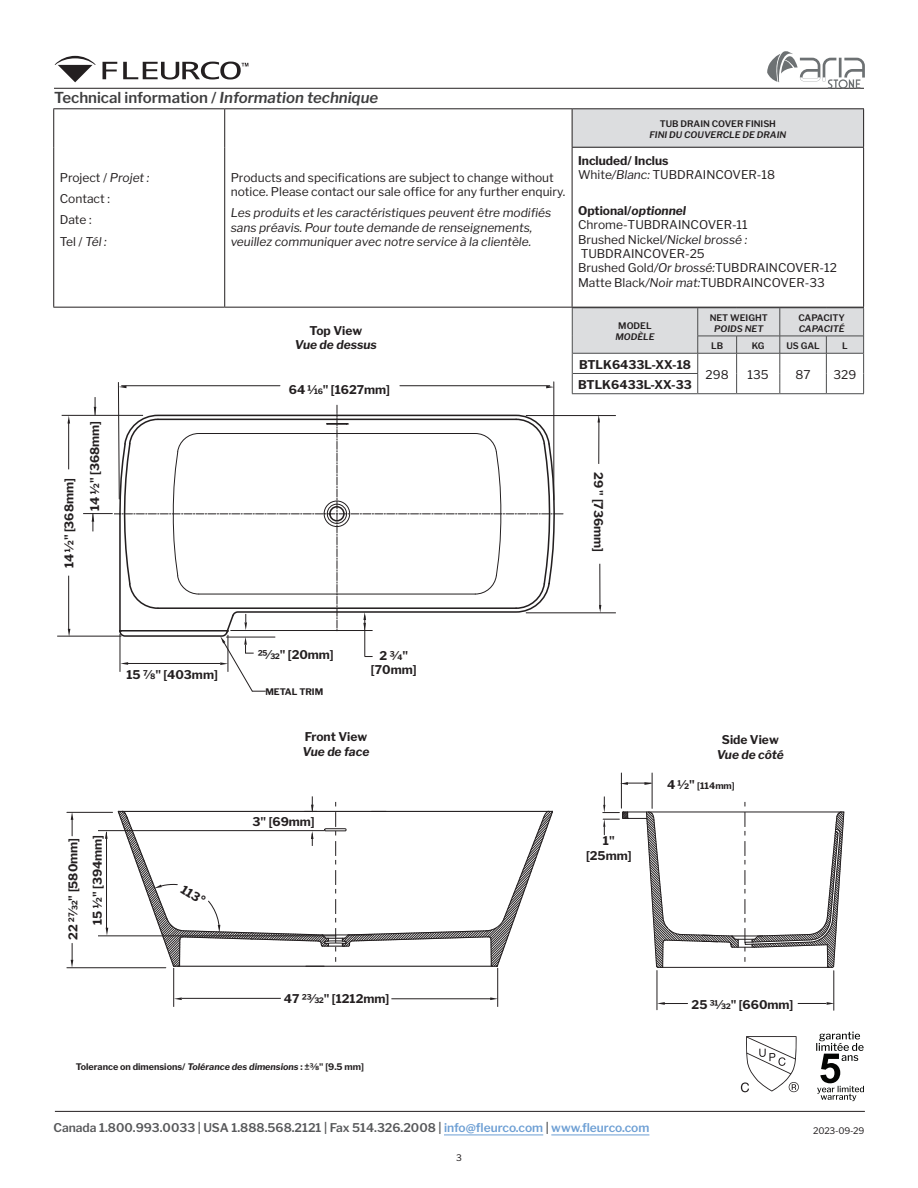
<style>
.page{position:relative;width:918px;height:1188px;background:#fff}
.page>*{position:absolute;margin:0;border:0;box-sizing:border-box;transform-origin:0 0}
.t1{font:600 15px "Libre Franklin";color:#3e3e3f}
.t2{font:12px/14.4px "Libre Franklin";color:#231f20}
.line_arts{font:700 12px/14.4px "Libre Franklin";color:#231f20;text-align:center}
.t3{font:italic 12px/14.4px "Libre Franklin";color:#231f20}
.t4{font:600 12px "Libre Franklin";color:#57585a}
.line_arts-2{font:italic 700 12px "Libre Franklin";color:#231f20}
.line_arts-3{font:700 9px "Libre Franklin";color:#231f20}
.t5{font:600 9px "Libre Franklin";color:#231f20}
.t6{font:italic 600 9px "Libre Franklin";color:#231f20}
.t7{font:9px "Libre Franklin";letter-spacing:-.025em;color:#231f20}
.s1{font-style:italic}
.s2{font-weight:700}
.s3{font-weight:700;font-style:italic}
.s4{font-size:12px}
.s5{color:#6d9fd4}
</style>
<div class="page">
<hr style="left:54px;top:88px;width:810px;height:1px;background:#231f20">
<hr style="left:55px;top:1111px;width:810px;height:1px;background:#231f20">
<hr style="left:444px;top:1135px;width:99px;height:1px;background:#6d9fd4">
<hr style="left:551px;top:1135px;width:98px;height:1px;background:#6d9fd4">
<svg style="left:103px;top:62px;width:14px;height:17px"></svg>
<svg style="left:55px;top:56px;width:41px;height:26px"></svg>
<svg style="left:123px;top:62px;width:125px;height:18px"></svg>
<svg style="left:741px;top:1036px;width:58px;height:56px"></svg>
<svg style="left:767px;top:51px;width:98px;height:38px"></svg>
<svg style="left:816px;top:1032px;width:48px;height:69px"></svg>
<svg style="left:572px;top:308px;width:292px;height:85px"></svg>
<hr style="left:572px;top:393px;width:126px;height:1px;background:#4b4c4d">
<hr style="left:698px;top:393px;width:39px;height:1px;background:#4b4c4d">
<hr style="left:737px;top:393px;width:43px;height:1px;background:#4b4c4d">
<hr style="left:780px;top:393px;width:46px;height:1px;background:#4b4c4d">
<hr style="left:826px;top:393px;width:38px;height:1px;background:#4b4c4d">
<div style="left:572px;top:109px;width:292px;height:38px;background:#dcdddf"></div>
<hr style="left:224px;top:109px;width:1px;height:38px;background:#231f20">
<hr style="left:572px;top:109px;width:1px;height:38px;background:#231f20">
<hr style="left:224px;top:147px;width:1px;height:160px;background:#231f20">
<hr style="left:572px;top:147px;width:292px;height:1px;background:#231f20">
<hr style="left:572px;top:148px;width:1px;height:159px;background:#231f20">
<hr style="left:53px;top:307px;width:172px;height:1px;background:#231f20">
<hr style="left:225px;top:307px;width:347px;height:1px;background:#231f20">
<hr style="left:53px;top:108px;width:172px;height:1px;background:#231f20">
<hr style="left:53px;top:109px;width:1px;height:38px;background:#231f20">
<hr style="left:225px;top:108px;width:347px;height:1px;background:#231f20">
<hr style="left:53px;top:147px;width:1px;height:160px;background:#231f20">
<hr style="left:572px;top:108px;width:292px;height:1px;background:#231f20">
<hr style="left:863px;top:109px;width:1px;height:38px;background:#231f20">
<hr style="left:863px;top:148px;width:1px;height:159px;background:#231f20">
<hr style="left:572px;top:307px;width:292px;height:1px;background:#231f20">
<svg style="left:67px;top:416px;width:3px;height:8px"></svg>
<svg style="left:118px;top:381px;width:436px;height:24px"></svg>
<svg style="left:119px;top:386px;width:7px;height:2px"></svg>
<svg style="left:546px;top:386px;width:8px;height:2px"></svg>
<hr style="left:526px;top:415px;width:90px;height:1px;background:#231f20">
<hr style="left:526px;top:613px;width:90px;height:1px;background:#231f20">
<hr style="left:600px;top:564px;width:1px;height:45px;background:#231f20">
<hr style="left:599px;top:419px;width:1px;height:45px;background:#231f20">
<svg style="left:115px;top:405px;width:448px;height:287px"></svg>
<hr style="left:57px;top:636px;width:64px;height:1px;background:#231f20">
<svg style="left:68px;top:629px;width:2px;height:8px"></svg>
<hr style="left:68px;top:576px;width:1px;height:54px;background:#231f20">
<hr style="left:62px;top:415px;width:81px;height:1px;background:#231f20">
<hr style="left:83px;top:513px;width:30px;height:1px;background:#231f20">
<hr style="left:68px;top:420px;width:1px;height:49px;background:#231f20">
<svg style="left:92px;top:513px;width:2px;height:18px"></svg>
<svg style="left:94px;top:397px;width:2px;height:18px"></svg>
<hr style="left:98px;top:936px;width:238px;height:1px;background:#231f20">
<hr style="left:834px;top:971px;width:1px;height:39px;background:#231f20">
<svg style="left:658px;top:1002px;width:30px;height:3px"></svg>
<svg style="left:798px;top:1002px;width:36px;height:3px"></svg>
<svg style="left:174px;top:997px;width:8px;height:3px"></svg>
<svg style="left:490px;top:997px;width:7px;height:3px"></svg>
<hr style="left:67px;top:812px;width:46px;height:1px;background:#231f20">
<hr style="left:67px;top:967px;width:99px;height:1px;background:#231f20">
<svg style="left:71px;top:943px;width:2px;height:25px"></svg>
<svg style="left:71px;top:812px;width:2px;height:24px"></svg>
<hr style="left:98px;top:830px;width:227px;height:1px;background:#231f20">
<hr style="left:657px;top:971px;width:1px;height:39px;background:#231f20">
<hr style="left:621px;top:773px;width:1px;height:35px;background:#231f20">
<hr style="left:652px;top:773px;width:1px;height:35px;background:#231f20">
<hr style="left:106px;top:832px;width:1px;height:97px;background:#231f20">
<svg style="left:105px;top:831px;width:3px;height:8px"></svg>
<svg style="left:106px;top:928px;width:2px;height:8px"></svg>
<svg style="left:620px;top:782px;width:32px;height:3px"></svg>
<svg style="left:603px;top:797px;width:242px;height:171px"></svg>
<svg style="left:118px;top:796px;width:435px;height:171px"></svg>
<hr style="left:173px;top:968px;width:1px;height:39px;background:#231f20">
<hr style="left:497px;top:968px;width:1px;height:39px;background:#231f20">
<hr style="left:182px;top:998px;width:99px;height:1px;background:#231f20">
<hr style="left:391px;top:999px;width:100px;height:1px;background:#231f20">
<p class="t1" style="left:54px;top:89px;width:326px">Technical information / <span class="s1">Information technique</span></p>
<p class="t2" style="left:60px;top:167px;width:91px;line-height:21.1px">Project / <span class="s1">Projet :<br></span>Contact :<br>Date :<br>Tel / <span class="s1">Tél :</span></p>
<p class="t2" style="left:231px;top:170px;width:336px">Products and specifications are subject to change without notice. Please contact our sale office for any further enquiry.</p>
<p class="t3" style="left:231px;top:206px;width:322px">Les produits et les caractéristiques peuvent être modifiés sans préavis. Pour toute demande de renseignements, veuillez communiquer avec notre service à la clientèle.</p>
<p class="line_arts" style="left:62px;top:568px;width:92px;rotate:-90deg">14 1/2" [368mm]</p>
<p class="line_arts" style="left:88px;top:511px;width:92px;rotate:-90deg">14 1/2" [368mm]</p>
<p class="line_arts" style="left:310px;top:323px;width:54px">Top View</p>
<p class="line_arts-2" style="left:295px;top:338px;width:84px">Vue de dessus</p>
<p class="line_arts" style="left:289px;top:382px;width:103px">64 1/16" [1627mm]</p>
<p class="t5" style="left:660px;top:118px;width:118px">TUB DRAIN COVER FINISH</p>
<p class="t6" style="left:649px;top:129px;width:138px">FINI DU COUVERCLE DE DRAIN</p>
<p class="t2" style="left:578px;top:153px;width:199px"><span class="s2">Included/ Inclus<br></span>White<span class="s1">/Blanc:</span> TUBDRAINCOVER-18</p>
<p class="t2" style="left:578px;top:203px;width:260px"><span class="s2">Optional/</span><span class="s3">optionnel<br></span>Chrome<span class="s1">-</span>TUBDRAINCOVER-11<br>Brushed Nickel<span class="s1">/Nickel brossé :<br></span>TUBDRAINCOVER-25<br>Brushed Gold<span class="s1">/Or brossé:</span>TUBDRAINCOVER-12<br>Matte Black<span class="s1">/Noir mat:</span>TUBDRAINCOVER-33</p>
<p class="t5" style="left:618px;top:321px;width:35px">MODEL</p>
<p class="t6" style="left:615px;top:332px;width:41px">MODÈLE</p>
<p class="line_arts" style="left:579px;top:358px;width:113px">BTLK6433L-XX-18</p>
<p class="line_arts" style="left:578px;top:378px;width:115px">BTLK6433L-XX-33</p>
<p class="t5" style="left:710px;top:312px;width:60px">NET WEIGHT</p>
<p class="t6" style="left:714px;top:323px;width:51px">POIDS NET</p>
<p class="t5" style="left:798px;top:312px;width:48px">CAPACITY</p>
<p class="t6" style="left:799px;top:323px;width:48px">CAPACITÉ</p>
<p class="t5" style="left:711px;top:340px;width:14px">LB</p>
<p class="t5" style="left:752px;top:340px;width:14px">KG</p>
<p class="t5" style="left:786px;top:340px;width:35px">US GAL</p>
<p class="t5" style="left:842px;top:340px;width:7px">L</p>
<p class="t2" style="left:706px;top:368px;width:25px">298</p>
<p class="t2" style="left:748px;top:368px;width:23px">135</p>
<p class="t2" style="left:795px;top:368px;width:17px">87</p>
<p class="t2" style="left:834px;top:368px;width:24px">329</p>
<p class="line_arts" style="left:606px;top:472px;width:81px;rotate:90deg">29 " [736mm]</p>
<p class="line_arts" style="left:127px;top:668px;width:93px">15 7/8" [403mm]</p>
<p class="line_arts" style="left:66px;top:940px;width:103px;rotate:-90deg">22 27/32" [580mm]</p>
<p class="line_arts" style="left:90px;top:925px;width:92px;rotate:-90deg">15 1/2" [394mm]</p>
<p class="line_arts" style="left:186px;top:882px;width:27px;rotate:33deg">113°</p>
<p class="line_arts" style="left:258px;top:648px;width:77px">25/32" [20mm]</p>
<p class="line_arts-3" style="left:265px;top:687px;width:59px">METAL TRIM</p>
<p class="line_arts" style="left:379px;top:648px;width:30px">2 3/4"</p>
<p class="line_arts" style="left:371px;top:662px;width:47px">[70mm]</p>
<p class="line_arts" style="left:305px;top:730px;width:64px">Front View</p>
<p class="line_arts-2" style="left:303px;top:744px;width:68px">Vue de face</p>
<p class="line_arts" style="left:253px;top:814px;width:64px">3" [69mm]</p>
<p class="line_arts" style="left:284px;top:991px;width:107px">47 23/32" [1212mm]</p>
<p class="line_arts-3" style="left:76px;top:1061px;width:290px">Tolerance on dimensions/ <span class="s1">Tolérance des dimensions</span> : ±3/8" [9.5 mm]</p>
<p class="line_arts" style="left:586px;top:834px;width:47px">1" [25mm]</p>
<p class="line_arts" style="left:722px;top:733px;width:58px">Side View</p>
<p class="line_arts-2" style="left:717px;top:747px;width:69px">Vue de côté</p>
<p class="line_arts-3" style="left:667px;top:780px;width:69px"><span class="s4">4 1/2"</span> [114mm]</p>
<p class="line_arts" style="left:692px;top:997px;width:103px">25 31/32" [660mm]</p>
<p class="t4" style="left:54px;top:1120px;width:597px">Canada 1.800.993.0033 | USA 1.888.568.2121 | Fax 514.326.2008 | <span class="s5">info@fleurco.com</span> | <span class="s5">www.fleurco.com</span></p>
<p class="t7" style="left:456px;top:1153px;width:7px">3</p>
<p class="t7" style="left:813px;top:1125px;width:53px">2023-09-29</p>
</div>
